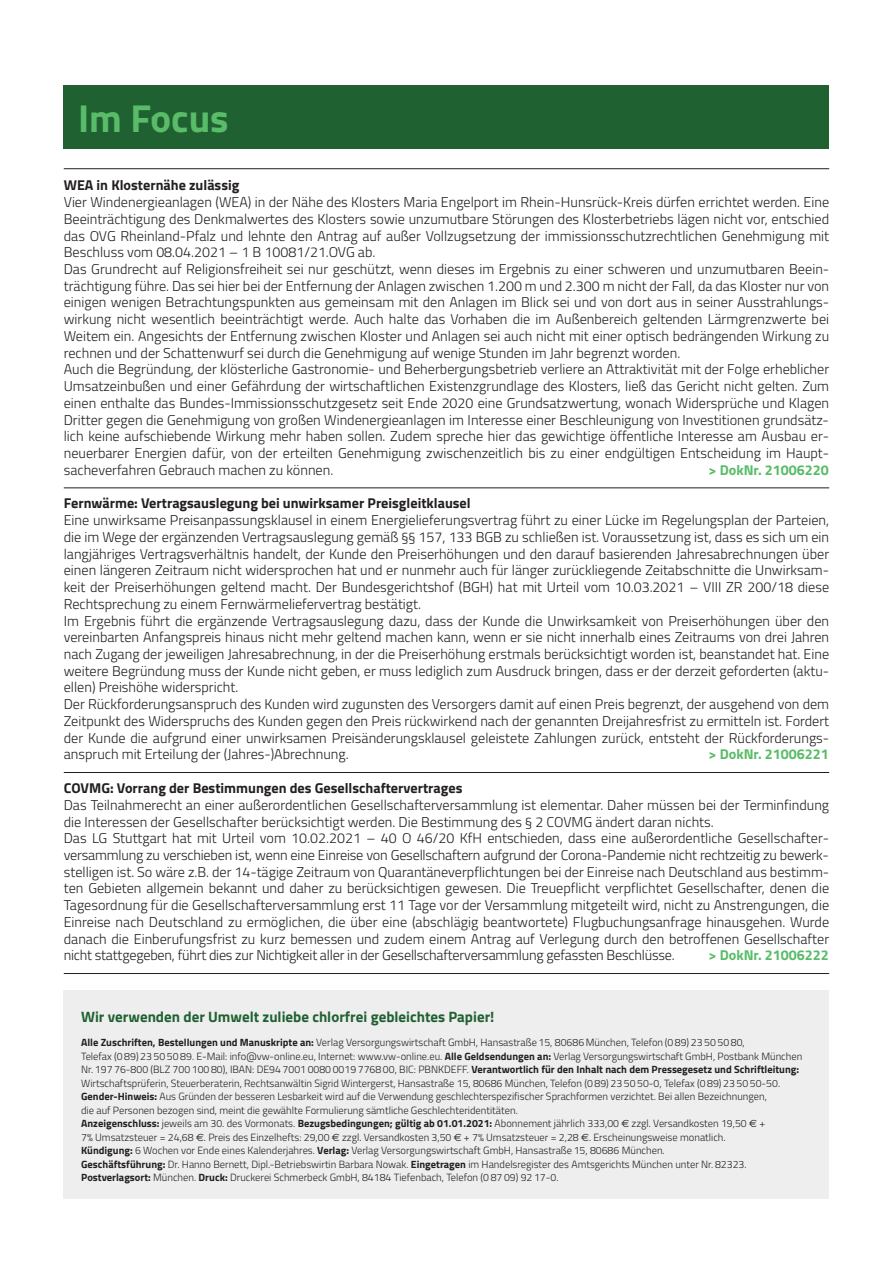
<style>
.page{position:relative;width:893px;height:1263px;background:#fff}
.page>*{position:absolute;margin:0;border:0;box-sizing:border-box;transform-origin:0 0}
.t1{font:700 39px "Titillium Web";color:#59bc68}
.t2{font:700 15px "Titillium Web";color:#206131}
.t3{font:300 14.25px/16.6px "Titillium Web";color:#231f20}
.t4{font:700 14.25px "Titillium Web";color:#59bc68}
.t5{font:300 10.5px/13.5px "Titillium Web";color:#231f20}
.s1{font-weight:700}
.s2{font-family:"Euro Sans";font-weight:400}
</style>
<div class="page">
<div style="left:64px;top:991px;width:765px;height:208px;background:#eeeeef"></div>
<div style="left:64px;top:85px;width:765px;height:64px;background:#206131"></div>
<hr style="left:64px;top:168px;width:765px;height:1px;background:#231f20">
<hr style="left:64px;top:487px;width:765px;height:1px;background:#231f20">
<hr style="left:64px;top:772px;width:765px;height:1px;background:#231f20">
<hr style="left:64px;top:973px;width:765px;height:1px;background:#231f20">
<p class="t1" style="left:78px;top:89px;width:152px">Im Focus</p>
<p class="t3" style="left:64px;top:176px;width:767px"><span class="s1">WEA in Klosternähe zulässig<br></span>Vier Windenergieanlagen (WEA) in der Nähe des Klosters Maria Engelport im Rhein-Hunsrück-Kreis dürfen errichtet werden. Eine Beeinträchtigung des Denkmalwertes des Klosters sowie unzumutbare Störungen des Klosterbetriebs lägen nicht vor, entschied das OVG Rheinland-Pfalz und lehnte den Antrag auf außer Vollzugsetzung der immissionsschutzrechtlichen Genehmigung mit Beschluss vom 08.04.2021 – 1 B 10081/21.OVG ab.<br>Das Grundrecht auf Religionsfreiheit sei nur geschützt, wenn dieses im Ergebnis zu einer schweren und unzumutbaren Beein&shy;trächtigung führe. Das sei hier bei der Entfernung der Anlagen zwischen 1.200 m und 2.300 m nicht der Fall, da das Kloster nur von einigen wenigen Betrachtungspunkten aus gemeinsam mit den Anlagen im Blick sei und von dort aus in seiner Ausstrahlungs&shy;wirkung nicht wesentlich beeinträchtigt werde. Auch halte das Vorhaben die im Außenbereich geltenden Lärmgrenzwerte bei Weitem ein. Angesichts der Entfernung zwischen Kloster und Anlagen sei auch nicht mit einer optisch bedrängenden Wirkung zu rechnen und der Schattenwurf sei durch die Genehmigung auf wenige Stunden im Jahr begrenzt worden.<br>Auch die Begründung, der klösterliche Gastronomie- und Beherbergungsbetrieb verliere an Attraktivität mit der Folge erheblicher Umsatzeinbußen und einer Gefährdung der wirtschaftlichen Existenzgrundlage des Klosters, ließ das Gericht nicht gelten. Zum einen enthalte das Bundes-Immissionsschutzgesetz seit Ende 2020 eine Grundsatzwertung, wonach Widersprüche und Klagen Dritter gegen die Genehmigung von großen Windenergieanlagen im Interesse einer Beschleunigung von Investitionen grundsätz&shy;lich keine aufschiebende Wirkung mehr haben sollen. Zudem spreche hier das gewichtige öffentliche Interesse am Ausbau er&shy;neuerbarer Energien dafür, von der erteilten Genehmigung zwischenzeitlich bis zu einer endgültigen Entscheidung im Haupt&shy;sacheverfahren Gebrauch machen zu können.</p>
<p class="t4" style="left:709px;top:459px;width:122px">&gt; DokNr. 21006220</p>
<p class="t3" style="left:64px;top:494px;width:767px"><span class="s1">Fernwärme: Vertragsauslegung bei unwirksamer Preisgleitklausel<br></span>Eine unwirksame Preisanpassungsklausel in einem Energielieferungsvertrag führt zu einer Lücke im Regelungsplan der Parteien, die im Wege der ergänzenden Vertragsauslegung gemäß §§ 157, 133 BGB zu schließen ist. Voraussetzung ist, dass es sich um ein langjähriges Vertragsverhältnis handelt, der Kunde den Preiserhöhungen und den darauf basierenden Jahresabrechnungen über einen längeren Zeitraum nicht widersprochen hat und er nunmehr auch für länger zurückliegende Zeitabschnitte die Unwirksam&shy;keit der Preiserhöhungen geltend macht. Der Bundesgerichtshof (BGH) hat mit Urteil vom 10.03.2021 – VIII ZR 200/18 diese Rechtsprechung zu einem Fernwärmeliefervertrag bestätigt.<br>Im Ergebnis führt die ergänzende Vertragsauslegung dazu, dass der Kunde die Unwirksamkeit von Preiserhöhungen über den vereinbarten Anfangspreis hinaus nicht mehr geltend machen kann, wenn er sie nicht innerhalb eines Zeitraums von drei Jahren nach Zugang der jeweiligen Jahresabrechnung, in der die Preiserhöhung erstmals berücksichtigt worden ist, beanstandet hat. Eine weitere Begründung muss der Kunde nicht geben, er muss lediglich zum Ausdruck bringen, dass er der derzeit geforderten (aktu&shy;ellen) Preishöhe widerspricht.<br>Der Rückforderungsanspruch des Kunden wird zugunsten des Versorgers damit auf einen Preis begrenzt, der ausgehend von dem Zeitpunkt des Widerspruchs des Kunden gegen den Preis rückwirkend nach der genannten Dreijahresfrist zu ermitteln ist. Fordert der Kunde die aufgrund einer unwirksamen Preisänderungsklausel geleistete Zahlungen zurück, entsteht der Rückforderungs&shy;anspruch mit Erteilung der (Jahres-)Abrechnung.</p>
<p class="t4" style="left:709px;top:743px;width:122px">&gt; DokNr. 21006221</p>
<p class="t3" style="left:64px;top:779px;width:767px"><span class="s1">COVMG: Vorrang der Bestimmungen des Gesellschaftervertrages<br></span>Das Teilnahmerecht an einer außerordentlichen Gesellschafterversammlung ist elementar. Daher müssen bei der Terminfindung die Interessen der Gesellschafter berücksichtigt werden. Die Bestimmung des § 2 COVMG ändert daran nichts.<br>Das LG Stuttgart hat mit Urteil vom 10.02.2021 – 40 O 46/20 KfH entschieden, dass eine außerordentliche Gesellschafter&shy;versammlung zu verschieben ist, wenn eine Einreise von Gesellschaftern aufgrund der Corona-Pandemie nicht rechtzeitig zu bewerk&shy;stelligen ist. So wäre z.B. der 14-tägige Zeitraum von Quarantäneverpflichtungen bei der Einreise nach Deutschland aus bestimm&shy;ten Gebieten allgemein bekannt und daher zu berücksichtigen gewesen. Die Treuepflicht verpflichtet Gesellschafter, denen die Tagesordnung für die Gesellschafterversammlung erst 11 Tage vor der Versammlung mitgeteilt wird, nicht zu Anstrengungen, die Einreise nach Deutschland zu ermöglichen, die über eine (abschlägig beantwortete) Flugbuchungsanfrage hinausgehen. Wurde danach die Einberufungsfrist zu kurz bemessen und zudem einem Antrag auf Verlegung durch den betroffenen Gesellschafter nicht stattgegeben, führt dies zur Nichtigkeit aller in der Gesellschafterversammlung gefassten Beschlüsse.</p>
<p class="t4" style="left:709px;top:944px;width:122px">&gt; DokNr. 21006222</p>
<p class="t2" style="left:81px;top:1005px;width:415px">Wir verwenden der Umwelt zuliebe chlorfrei gebleichtes Papier!</p>
<p class="t5" style="left:81px;top:1035px;width:723px"><span class="s1">Alle Zuschriften, Bestellungen und Manuskripte an:</span> Verlag Versorgungswirtschaft GmbH, Hansastraße 15, 80686 München, Telefon (0 89) 23 50 50 80,<br>Telefax (0 89) 23 50 50 89. E-Mail: info@vw-online.eu, Internet: www.vw-online.eu. <span class="s1">Alle Geldsendungen an:</span> Verlag Versorgungswirtschaft GmbH, Postbank München Nr. 197 76-800 (BLZ 700 100 80), IBAN: DE94 7001 0080 0019 7768 00, BIC: PBNKDEFF. <span class="s1">Verantwortlich für den Inhalt nach dem Pressegesetz und Schriftleitung:<br></span>Wirtschaftsprüferin, Steuerberaterin, Rechtsanwältin Sigrid Wintergerst, Hansastraße 15, 80686 München, Telefon (0 89) 23 50 50-0, Telefax (0 89) 23 50 50-50.<br><span class="s1">Gender-Hinweis:</span> Aus Gründen der besseren Lesbarkeit wird auf die Verwendung geschlechterspezifischer Sprachformen verzichtet. Bei allen Bezeichnungen,<br>die auf Personen bezogen sind, meint die gewählte Formulierung sämtliche Geschlechteridentitäten.<br><span class="s1">Anzeigenschluss:</span> jeweils am 30. des Vormonats. <span class="s1">Bezugsbedingungen; gültig ab 01.01.2021:</span> Abonnement jährlich 333,00 <span class="s2">€</span> zzgl. Versandkosten 19,50 <span class="s2">€</span> +<br>7% Umsatzsteuer = 24,68 <span class="s2">€</span>. Preis des Einzelhefts: 29,00 <span class="s2">€</span> zzgl. Versandkosten 3,50 <span class="s2">€</span> + 7% Umsatzsteuer = 2,28 <span class="s2">€</span>. Erscheinungsweise monatlich.<br><span class="s1">Kündigung:</span> 6 Wochen vor Ende eines Kalenderjahres. <span class="s1">Verlag:</span> Verlag Versorgungswirtschaft GmbH, Hansastraße 15, 80686 München.<br><span class="s1">Geschäftsführung:</span> Dr. Hanno Bernett, Dipl.-Betriebswirtin Barbara Nowak. <span class="s1">Eingetragen</span> im Handelsregister des Amtsgerichts München unter Nr. 82323.<br><span class="s1">Postverlagsort:</span> München. <span class="s1">Druck:</span> Druckerei Schmerbeck GmbH, 84184 Tiefenbach, Telefon (0 87 09) 92 17-0.</p>
</div>
